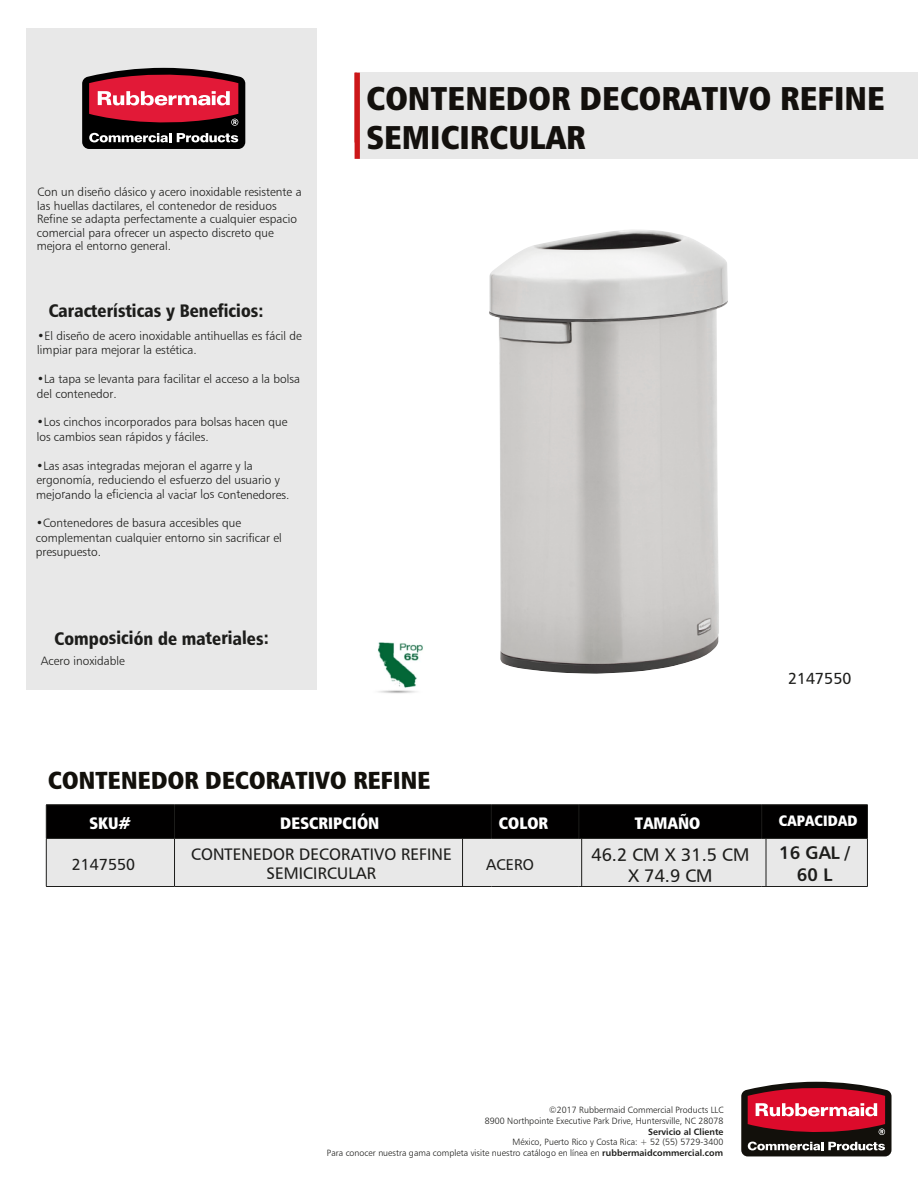
<style>
.page{position:relative;width:918px;height:1188px;background:#fff}
.page>*{position:absolute;margin:0;border:0;box-sizing:border-box;transform-origin:0 0}
.t1{font:33px/39.6px "Humanist 777 BT Extra Black Cond B";color:#13100d}
.t2{font:24.45px "Humanist 777 BT Extra Black Cond B";color:#12100b}
.t3{font:18px "Humanist 777 BT Black Condensed B";color:#1d1d1b}
.t4{font:18px/21.5px "Humanist 777 BT Roman B";color:#1d1d1b;text-align:center}
.t5{font:18px/21.5px "Humanist 777 BT Bold B";color:#1d1d1b;text-align:center}
.t6{font:16.5px/19.6px "Humanist 777 BT Roman B";color:#1d1d1b;text-align:center}
.t7{font:16.5px "Humanist 777 BT Extra Black Cond B";color:#fff}
.t8{font:15.9px "Humanist 777 BT Roman B";color:#1d1d1b}
.t9{font:15.45px "Humanist 777 BT Roman B";color:#1d1d1b}
.t10{font:15px "Humanist 777 BT Extra Black Cond B";color:#fff}
.t11{font:12px/13.2px "Humanist 777 BT Light B";color:#1d1d1b}
.t12{font:9px/10.2px "Humanist 777 BT Light B";color:#1d1d1b;text-align:right}
.t13{font:9px "Humanist 777 BT Bold B";color:#1d1d1b}
.s1{font-family:"Humanist 777 BT Bold B"}
</style>
<div class="page">
<svg style="left:741px;top:1081px;width:151px;height:75px;background:#8d3943"></svg>
<div style="left:357px;top:73px;width:561px;height:86px;background:#e8e8e8"></div>
<div style="left:355px;top:73px;width:5px;height:86px;background:#cc1719"></div>
<div style="left:26px;top:28px;width:291px;height:661px;background:#e8e8e8"></div>
<svg style="left:82px;top:67px;width:163px;height:82px;background:#863541"></svg>
<svg style="left:47px;top:805px;width:820px;height:81px;background:#888"></svg>
<hr style="left:46px;top:804px;width:129px;height:1px;background:#1d1d1b">
<hr style="left:46px;top:805px;width:1px;height:33px;background:#1d1d1b">
<hr style="left:175px;top:804px;width:316px;height:1px;background:#1d1d1b">
<hr style="left:174px;top:805px;width:1px;height:33px;background:#1d1d1b">
<hr style="left:491px;top:804px;width:88px;height:1px;background:#1d1d1b">
<hr style="left:491px;top:805px;width:1px;height:33px;background:#1d1d1b">
<hr style="left:579px;top:804px;width:183px;height:1px;background:#1d1d1b">
<hr style="left:579px;top:805px;width:1px;height:33px;background:#1d1d1b">
<hr style="left:762px;top:804px;width:106px;height:1px;background:#1d1d1b">
<hr style="left:761px;top:805px;width:1px;height:33px;background:#1d1d1b">
<hr style="left:867px;top:805px;width:1px;height:33px;background:#1d1d1b">
<hr style="left:46px;top:838px;width:129px;height:1px;background:#1d1d1b">
<hr style="left:46px;top:839px;width:1px;height:47px;background:#1d1d1b">
<hr style="left:175px;top:838px;width:316px;height:1px;background:#1d1d1b">
<hr style="left:174px;top:839px;width:1px;height:47px;background:#1d1d1b">
<hr style="left:491px;top:838px;width:88px;height:1px;background:#1d1d1b">
<hr style="left:462px;top:839px;width:1px;height:47px;background:#1d1d1b">
<hr style="left:579px;top:838px;width:183px;height:1px;background:#1d1d1b">
<hr style="left:581px;top:839px;width:1px;height:47px;background:#1d1d1b">
<hr style="left:762px;top:838px;width:106px;height:1px;background:#1d1d1b">
<hr style="left:766px;top:839px;width:1px;height:47px;background:#1d1d1b">
<hr style="left:867px;top:839px;width:1px;height:47px;background:#1d1d1b">
<hr style="left:46px;top:886px;width:129px;height:1px;background:#1d1d1b">
<hr style="left:175px;top:886px;width:316px;height:1px;background:#1d1d1b">
<hr style="left:491px;top:886px;width:88px;height:1px;background:#1d1d1b">
<hr style="left:579px;top:886px;width:183px;height:1px;background:#1d1d1b">
<hr style="left:762px;top:886px;width:106px;height:1px;background:#1d1d1b">
<img style="left:378px;top:642px;width:45px;height:52px">
<img style="left:489px;top:230px;width:239px;height:444px">
<p class="t11" style="left:36px;top:188px;width:267px;rotate:-1deg">Con un diseño clásico y acero inoxidable resistente a las huellas dactilares, el contenedor de residuos Refine se adapta perfectamente a cualquier espacio comercial para ofrecer un aspecto discreto que mejora el entorno general.</p>
<h3 class="t3" style="left:48px;top:301px;width:217px;rotate:-1deg">Características y Beneficios:</h3>
<p class="t11" style="left:37px;top:331px;width:266px;rotate:-1deg">•El diseño de acero inoxidable antihuellas es fácil de limpiar para mejorar la estética.</p>
<p class="t11" style="left:37px;top:375px;width:265px;line-height:12.8px;rotate:-1deg">•La tapa se levanta para facilitar el acceso a la bolsa del contenedor.</p>
<p class="t11" style="left:36px;top:417px;width:253px;line-height:14px;rotate:-1deg">•Los cinchos incorporados para bolsas hacen que los cambios sean rápidos y fáciles.</p>
<p class="t11" style="left:36px;top:460px;width:255px;line-height:14.5px;rotate:-1deg">•Las asas integradas mejoran el agarre y la ergonomía, reduciendo el esfuerzo del usuario y mejorando la eficiencia al vaciar los contenedores.</p>
<p class="t11" style="left:35px;top:517px;width:247px;line-height:14.9px;rotate:-1deg">•Contenedores de basura accesibles que complementan cualquier entorno sin sacrificar el</p>
<p class="t11" style="left:36px;top:546px;width:67px;rotate:-1deg">presupuesto.</p>
<h3 class="t3" style="left:54px;top:629px;width:216px;rotate:-1deg">Composición de materiales:</h3>
<p class="t11" style="left:41px;top:655px;width:86px;rotate:-1deg">Acero inoxidable</p>
<h1 class="t1" style="left:366px;top:77px;width:520px">CONTENEDOR DECORATIVO REFINE<br>SEMICIRCULAR</h1>
<h3 class="t8" style="left:788px;top:669px;width:65px;rotate:-1deg">2147550</h3>
<h2 class="t2" style="left:48px;top:768px;width:384px;rotate:-1deg">CONTENEDOR DECORATIVO REFINE</h2>
<h3 class="t7" style="left:89px;top:813px;width:43px;rotate:-1deg">SKU#</h3>
<h3 class="t7" style="left:280px;top:813px;width:101px;rotate:-1deg">DESCRIPCIÓN</h3>
<h3 class="t7" style="left:499px;top:813px;width:51px;rotate:-1deg">COLOR</h3>
<h3 class="t7" style="left:635px;top:813px;width:67px;rotate:-1deg">TAMAÑO</h3>
<p class="t10" style="left:779px;top:812px;width:80px;rotate:-1deg">CAPACIDAD</p>
<h3 class="t8" style="left:72px;top:855px;width:65px;rotate:-1deg">2147550</h3>
<p class="t9" style="left:486px;top:855px;width:49px;rotate:-1deg">ACERO</p>
<h3 class="t4" style="left:591px;top:845px;width:160px;rotate:-1deg">46.2 CM X 31.5 CM<br>X 74.9 CM</h3>
<h3 class="t5" style="left:779px;top:843px;width:73px;rotate:-1deg">16 GAL /<br>60 L</h3>
<h3 class="t6" style="left:191px;top:846px;width:262px;rotate:-1deg">CONTENEDOR DECORATIVO REFINE<br>SEMICIRCULAR</h3>
<p class="t12" style="left:485px;top:1107px;width:241px;rotate:-1deg">©2017 Rubbermaid Commercial Products LLC<br>8900 Northpointe Executive Park Drive, Huntersville, NC 28078</p>
<p class="t13" style="left:648px;top:1126px;width:77px;rotate:-1deg">Servicio al Cliente</p>
<p class="t12" style="left:327px;top:1143px;width:398px;line-height:8.2px;rotate:-1deg">México, Puerto Rico y Costa Rica: + 52 (55) 5729-3400<br>Para conocer nuestra gama completa visite nuestro catálogo en línea en <span class="s1">rubbermaidcommercial.com</span></p>
</div>
